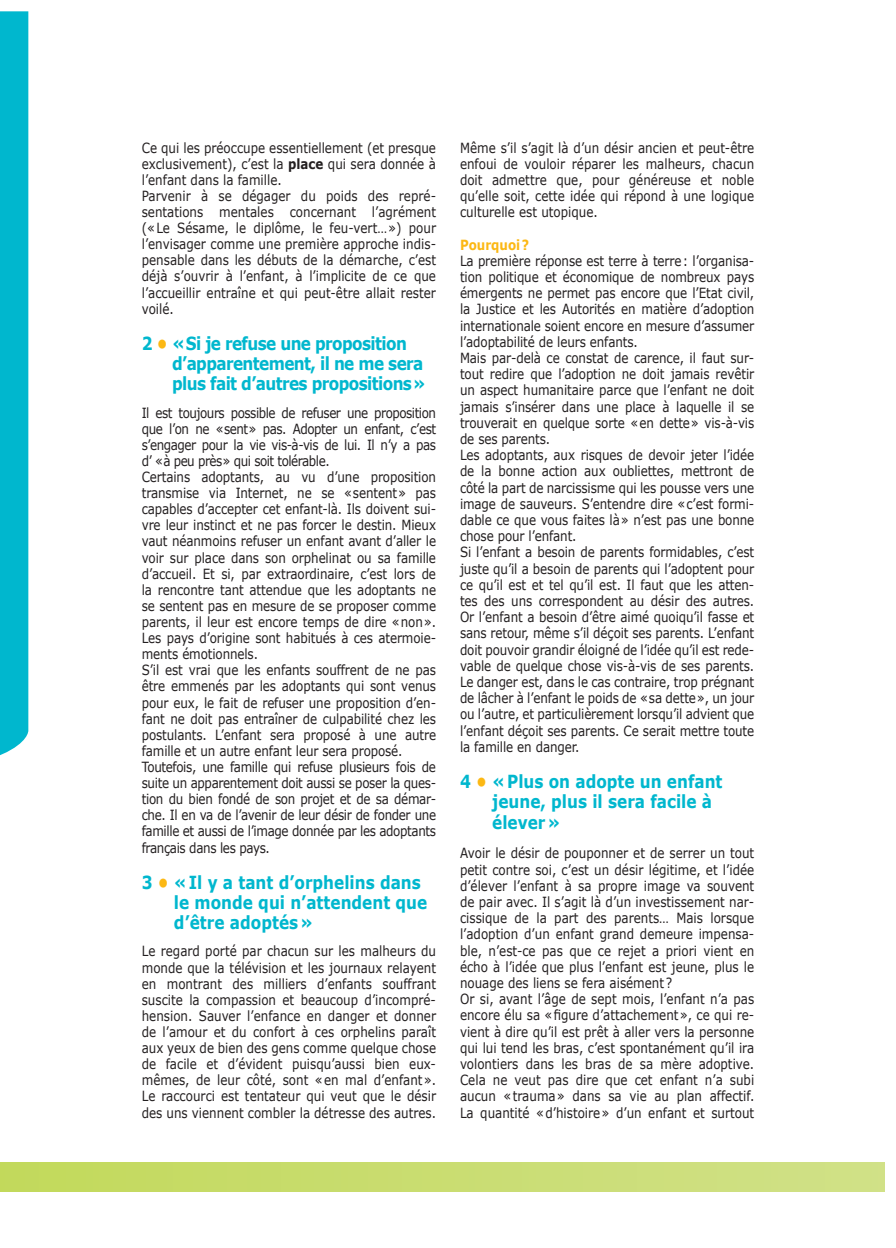
<style>
.page{position:relative;width:896px;height:1248px;background:#fff}
.page>*{position:absolute;margin:0;border:0;box-sizing:border-box;transform-origin:0 0}
.t1{font:700 18px/20.2px "Verdana";color:#00b7ce;scale:.85 1}
.t2{font:700 18px/20.2px "Verdana";letter-spacing:-.04em;color:#00b7ce;scale:.85 1}
.t3{font:14px/16.2px "Verdana";letter-spacing:-.01em;color:#231f20;scale:.85 1}
.t4{font:700 14px "Verdana";color:#fcb814;scale:.85 1}
.s1{font-weight:700}
.s2{color:#fcb814}
</style>
<div class="page">
<div style="left:0;top:11px;width:28px;height:745px;background:#00b7ce"></div>
<div style="left:0;top:1162px;width:884px;height:29px;background:linear-gradient(to right,#c2d95b,#d1e188)"></div>
<p class="t3" style="left:142px;top:139px;width:348px">Ce qui les préoccupe essentiellement (et presque exclusivement), c’est la <span class="s1">place</span> qui sera donnée à l’enfant dans la famille.<br>Parvenir à se dégager du poids des repré&shy;sentations mentales concernant l’agrément (« Le Sésame, le diplôme, le feu-vert… ») pour l’envisager comme une première approche indis&shy;pensable dans les débuts de la démarche, c’est déjà s’ouvrir à l’enfant, à l’implicite de ce que l’accueillir entraîne et qui peut-être allait rester voilé.</p>
<p class="t2" style="left:172px;top:332px;width:300px;text-indent:-30px">2 <span class="s2">•</span> « Si je refuse une proposition d’apparentement, il ne me sera plus fait d’autres propositions »</p>
<p class="t3" style="left:142px;top:404px;width:348px">Il est toujours possible de refuser une proposition que l’on ne « sent » pas. Adopter un enfant, c’est s’engager pour la vie vis-à-vis de lui. Il n’y a pas d’ « à peu près » qui soit tolérable.<br>Certains adoptants, au vu d’une proposition transmise via Internet, ne se « sentent » pas capables d’accepter cet enfant-là. Ils doivent sui&shy;vre leur instinct et ne pas forcer le destin. Mieux vaut néanmoins refuser un enfant avant d’aller le voir sur place dans son orphelinat ou sa famille d’accueil. Et si, par extraordinaire, c’est lors de la rencontre tant attendue que les adoptants ne se sentent pas en mesure de se proposer comme parents, il leur est encore temps de dire « non ».<br>Les pays d’origine sont habitués à ces atermoie&shy;ments émotionnels.<br>S’il est vrai que les enfants souffrent de ne pas être emmenés par les adoptants qui sont venus pour eux, le fait de refuser une proposition d’en&shy;fant ne doit pas entraîner de culpabilité chez les postulants. L’enfant sera proposé à une autre famille et un autre enfant leur sera proposé.<br>Toutefois, une famille qui refuse plusieurs fois de suite un apparentement doit aussi se poser la ques&shy;tion du bien fondé de son projet et de sa démar&shy;che. Il en va de l’avenir de leur désir de fonder une famille et aussi de l’image donnée par les adoptants français dans les pays.</p>
<p class="t1" style="left:174px;top:871px;width:299px;text-indent:-32px">3 <span class="s2">•</span> « Il y a tant d’orphelins dans le monde qui n’attendent que d’être adoptés »</p>
<p class="t3" style="left:142px;top:942px;width:348px;text-align:justify">Le regard porté par chacun sur les malheurs du monde que la télévision et les journaux relayent en montrant des milliers d’enfants souffrant suscite la compassion et beaucoup d’incompré&shy;hension. Sauver l’enfance en danger et donner de l’amour et du confort à ces orphelins paraît aux yeux de bien des gens comme quelque chose de facile et d’évident puisqu’aussi bien eux&shy;mêmes, de leur côté, sont « en mal d’enfant ».<br>Le raccourci est tentateur qui veut que le désir des uns viennent combler la détresse des autres.</p>
<p class="t3" style="left:460px;top:139px;width:348px;text-align:justify">Même s’il s’agit là d’un désir ancien et peut-être enfoui de vouloir réparer les malheurs, chacun doit admettre que, pour généreuse et noble qu’elle soit, cette idée qui répond à une logique culturelle est utopique.</p>
<p class="t4" style="left:460px;top:235px;width:83px">Pourquoi ?</p>
<p class="t3" style="left:460px;top:252px;width:348px">La première réponse est terre à terre : l’organisa&shy;tion politique et économique de nombreux pays émergents ne permet pas encore que l’Etat civil, la Justice et les Autorités en matière d’adoption internationale soient encore en mesure d’assumer l’adoptabilité de leurs enfants.<br>Mais par-delà ce constat de carence, il faut sur&shy;tout redire que l’adoption ne doit jamais revêtir un aspect humanitaire parce que l’enfant ne doit jamais s’insérer dans une place à laquelle il se trouverait en quelque sorte « en dette » vis-à-vis de ses parents.<br>Les adoptants, aux risques de devoir jeter l’idée de la bonne action aux oubliettes, mettront de côté la part de narcissisme qui les pousse vers une image de sauveurs. S’entendre dire « c’est formi&shy;dable ce que vous faites là » n’est pas une bonne chose pour l’enfant.<br>Si l’enfant a besoin de parents formidables, c’est juste qu’il a besoin de parents qui l’adoptent pour ce qu’il est et tel qu’il est. Il faut que les atten&shy;tes des uns correspondent au désir des autres.<br>Or l’enfant a besoin d’être aimé quoiqu’il fasse et sans retour, même s’il déçoit ses parents. L’enfant doit pouvoir grandir éloigné de l’idée qu’il est rede&shy;vable de quelque chose vis-à-vis de ses parents.<br>Le danger est, dans le cas contraire, trop prégnant de lâcher à l’enfant le poids de « sa dette », un jour ou l’autre, et particulièrement lorsqu’il advient que l’enfant déçoit ses parents. Ce serait mettre toute la famille en danger.</p>
<p class="t1" style="left:492px;top:770px;width:272px;text-indent:-32px">4 <span class="s2">•</span> « Plus on adopte un enfant jeune, plus il sera facile à élever »</p>
<p class="t3" style="left:460px;top:844px;width:348px">Avoir le désir de pouponner et de serrer un tout petit contre soi, c’est un désir légitime, et l’idée d’élever l’enfant à sa propre image va souvent de pair avec. Il s’agit là d’un investissement nar&shy;cissique de la part des parents… Mais lorsque l’adoption d’un enfant grand demeure impensa&shy;ble, n’est-ce pas que ce rejet a priori vient en écho à l’idée que plus l’enfant est jeune, plus le nouage des liens se fera aisément ?<br>Or si, avant l’âge de sept mois, l’enfant n’a pas encore élu sa « figure d’attachement », ce qui re&shy;vient à dire qu’il est prêt à aller vers la personne qui lui tend les bras, c’est spontanément qu’il ira volontiers dans les bras de sa mère adoptive.<br>Cela ne veut pas dire que cet enfant n’a subi aucun « trauma » dans sa vie au plan affectif.<br>La quantité « d’histoire » d’un enfant et surtout</p>
</div>
